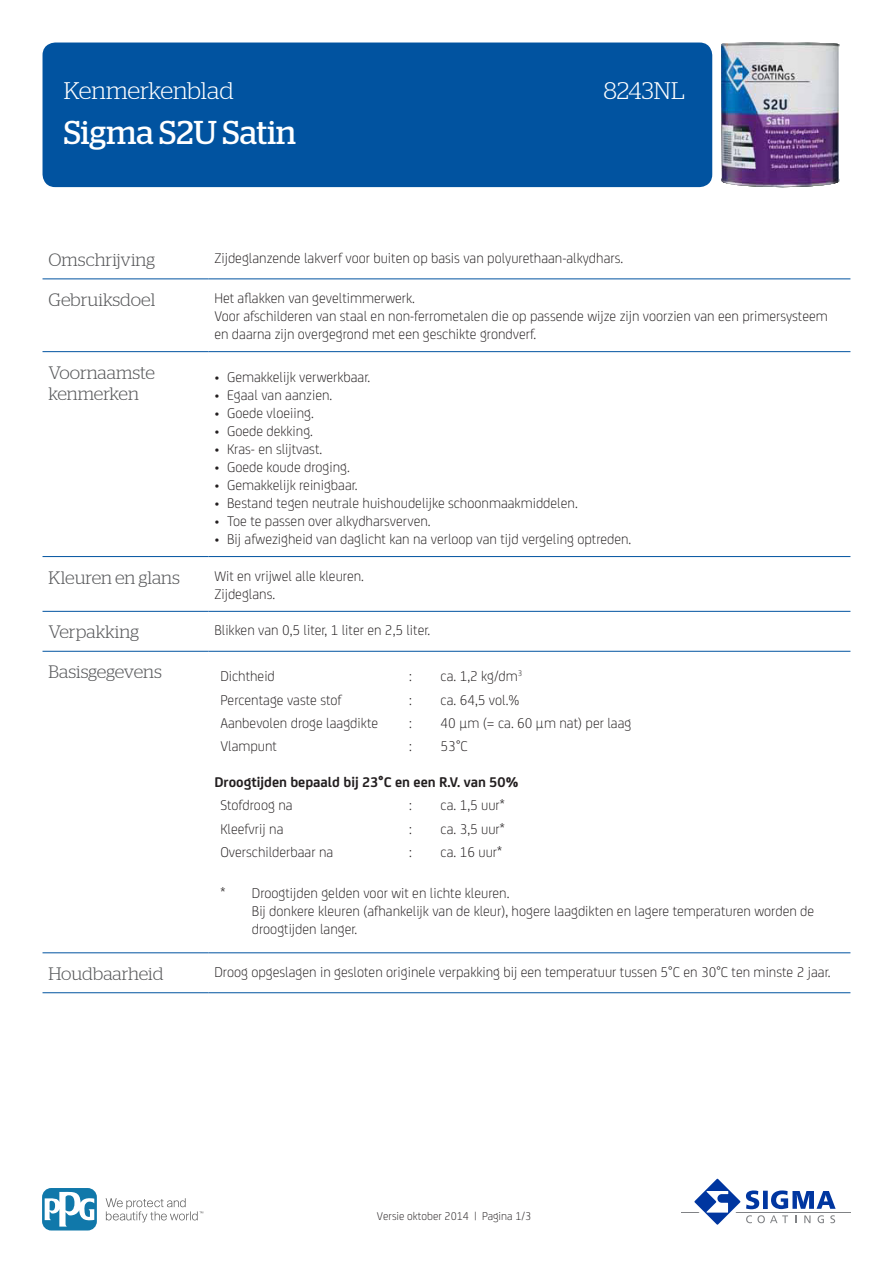
<style>
.page{position:relative;width:893px;height:1263px;background:#fff}
.page>*{position:absolute;margin:0;border:0;box-sizing:border-box;transform-origin:0 0}
.t1{font:33px "Stag";color:#fff}
.RH1{font:300 24px "Stag";color:#fff}
.KOP{font:300 18px/21.6px "Stag";color:#57585a}
.BODY{font:300 15px/18px "FS Joey";color:#231f20}
.BODY-2{font:700 15px "FS Joey";color:#231f20}
.t2{font:300 12px "FS Joey";color:#231f20}
</style>
<div class="page">
<div style="left:43px;top:43px;width:669px;height:144px;background:#0153a0;border-radius:13px"></div>
<hr style="left:681px;top:1211px;width:169px;height:1px;background:#808285">
<svg style="left:689px;top:1178px;width:147px;height:47px"></svg>
<svg style="left:106px;top:1198px;width:97px;height:24px"></svg>
<svg style="left:43px;top:1188px;width:54px;height:42px"></svg>
<svg style="left:45px;top:1191px;width:49px;height:35px"></svg>
<hr style="left:43px;top:278px;width:165px;height:1px;background:#0153a0">
<hr style="left:208px;top:278px;width:642px;height:1px;background:#0153a0">
<hr style="left:43px;top:351px;width:165px;height:1px;background:#0153a0">
<hr style="left:208px;top:351px;width:642px;height:1px;background:#0153a0">
<hr style="left:43px;top:556px;width:165px;height:1px;background:#0153a0">
<hr style="left:208px;top:556px;width:642px;height:1px;background:#0153a0">
<hr style="left:43px;top:611px;width:165px;height:1px;background:#0153a0">
<hr style="left:208px;top:611px;width:642px;height:1px;background:#0153a0">
<hr style="left:43px;top:651px;width:165px;height:1px;background:#0153a0">
<hr style="left:208px;top:651px;width:642px;height:1px;background:#0153a0">
<hr style="left:43px;top:952px;width:165px;height:1px;background:#0153a0">
<hr style="left:208px;top:952px;width:642px;height:1px;background:#0153a0">
<hr style="left:43px;top:992px;width:165px;height:1px;background:#0153a0">
<hr style="left:208px;top:992px;width:642px;height:1px;background:#0153a0">
<img style="left:721px;top:43px;width:119px;height:145px">
<p class="RH1" style="left:64px;top:77px;width:171px">Kenmerkenblad</p>
<p class="RH1" style="left:603px;top:77px;width:83px">8243NL</p>
<p class="t1" style="left:64px;top:114px;width:234px">Sigma S2U Satin</p>
<p class="KOP" style="left:49px;top:249px;width:108px">Omschrijving</p>
<p class="BODY" style="left:214px;top:248px;width:410px">Zijdeglanzende lakverf voor buiten op basis van polyurethaan-alkydhars.</p>
<p class="KOP" style="left:49px;top:289px;width:108px">Gebruiksdoel</p>
<p class="BODY" style="left:214px;top:288px;width:615px">Het aflakken van geveltimmerwerk.<br>Voor afschilderen van staal en non-ferrometalen die op passende wijze zijn voorzien van een primersysteem en daarna zijn overgegrond met een geschikte grondverf.</p>
<p class="KOP" style="left:49px;top:361px;width:108px">Voornaamste kenmerken</p>
<p class="BODY" style="left:214px;top:367px;width:157px">• Gemakkelijk verwerkbaar.</p>
<p class="BODY" style="left:214px;top:385px;width:119px">• Egaal van aanzien.</p>
<p class="BODY" style="left:214px;top:403px;width:101px">• Goede vloeiing.</p>
<p class="BODY" style="left:214px;top:421px;width:100px">• Goede dekking.</p>
<p class="BODY" style="left:214px;top:439px;width:109px">• Kras- en slijtvast.</p>
<p class="BODY" style="left:214px;top:457px;width:137px">• Goede koude droging.</p>
<p class="BODY" style="left:214px;top:475px;width:145px">• Gemakkelijk reinigbaar.</p>
<p class="BODY" style="left:214px;top:493px;width:365px">• Bestand tegen neutrale huishoudelijke schoonmaakmiddelen.</p>
<p class="BODY" style="left:214px;top:511px;width:218px">• Toe te passen over alkydharsverven.</p>
<p class="BODY" style="left:214px;top:529px;width:419px">• Bij afwezigheid van daglicht kan na verloop van tijd vergeling optreden.</p>
<p class="KOP" style="left:49px;top:566px;width:133px">Kleuren en glans</p>
<p class="BODY" style="left:214px;top:566px;width:151px">Wit en vrijwel alle kleuren.<br>Zijdeglans.</p>
<p class="KOP" style="left:49px;top:621px;width:92px">Verpakking</p>
<p class="BODY" style="left:214px;top:620px;width:217px">Blikken van 0,5 liter, 1 liter en 2,5 liter.</p>
<p class="KOP" style="left:49px;top:661px;width:115px">Basisgegevens</p>
<p class="BODY" style="left:220px;top:666px;width:56px">Dichtheid</p>
<p class="BODY" style="left:409px;top:666px;width:4px">:</p>
<p class="BODY" style="left:441px;top:666px;width:83px">ca. 1,2 kg/dm<sup>3</sup></p>
<p class="BODY" style="left:220px;top:690px;width:123px">Percentage vaste stof</p>
<p class="BODY" style="left:409px;top:690px;width:4px">:</p>
<p class="BODY" style="left:441px;top:690px;width:80px">ca. 64,5 vol.%</p>
<p class="BODY" style="left:220px;top:713px;width:159px">Aanbevolen droge laagdikte</p>
<p class="BODY" style="left:409px;top:713px;width:4px">:</p>
<p class="BODY" style="left:441px;top:713px;width:192px">40 µm (= ca. 60 µm nat) per laag</p>
<p class="BODY" style="left:220px;top:736px;width:58px">Vlampunt</p>
<p class="BODY" style="left:409px;top:736px;width:4px">:</p>
<p class="BODY" style="left:441px;top:736px;width:29px">53°C</p>
<p class="BODY-2" style="left:214px;top:771px;width:306px">Droogtijden bepaald bij 23°C en een R.V. van 50%</p>
<p class="BODY" style="left:220px;top:795px;width:74px">Stofdroog na</p>
<p class="BODY" style="left:409px;top:795px;width:4px">:</p>
<p class="BODY" style="left:441px;top:795px;width:66px">ca. 1,5 uur*</p>
<p class="BODY" style="left:220px;top:819px;width:65px">Kleefvrij na</p>
<p class="BODY" style="left:409px;top:819px;width:4px">:</p>
<p class="BODY" style="left:441px;top:819px;width:66px">ca. 3,5 uur*</p>
<p class="BODY" style="left:220px;top:842px;width:114px">Overschilderbaar na</p>
<p class="BODY" style="left:409px;top:842px;width:4px">:</p>
<p class="BODY" style="left:441px;top:842px;width:63px">ca. 16 uur*</p>
<p class="BODY" style="left:220px;top:883px;width:6px">*</p>
<p class="BODY" style="left:252px;top:883px;width:564px">Droogtijden gelden voor wit en lichte kleuren.<br>Bij donkere kleuren (afhankelijk van de kleur), hogere laagdikten en lagere temperaturen worden de droogtijden langer.</p>
<p class="KOP" style="left:49px;top:963px;width:116px">Houdbaarheid</p>
<p class="BODY" style="left:214px;top:962px;width:618px">Droog opgeslagen in gesloten originele verpakking bij een temperatuur tussen 5°C en 30°C ten minste 2 jaar.</p>
<p class="t2" style="left:377px;top:1208px;width:156px">Versie oktober 2014 | Pagina 1/3</p>
</div>
